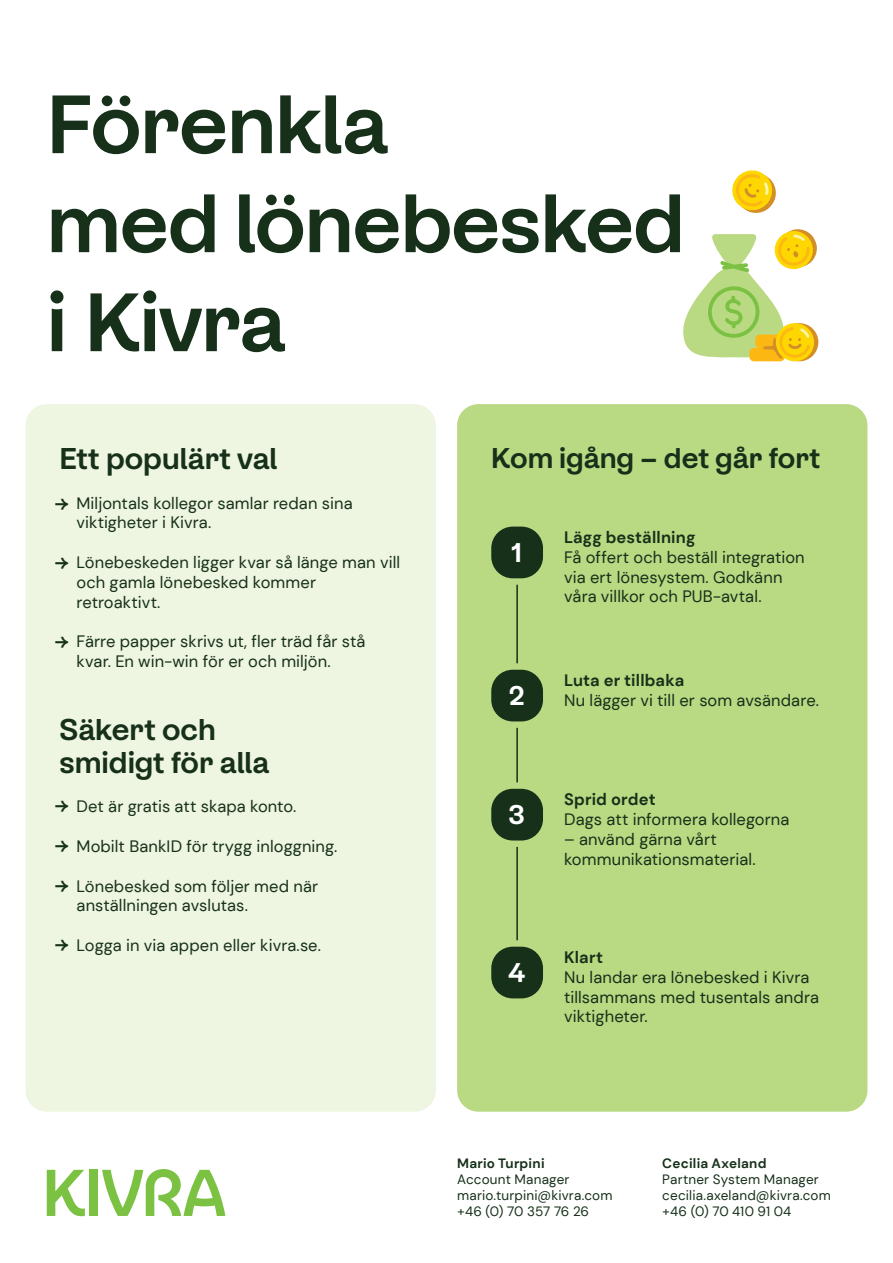
<style>
.page{position:relative;width:893px;height:1263px;background:#fff}
.page>*{position:absolute;margin:0;border:0;box-sizing:border-box;transform-origin:0 0}
.t1{font:700 82.5px/99px "Kivra Sans";letter-spacing:-.01em;color:#163019}
.t2{font:700 30px/33px "Kivra Sans";letter-spacing:-.005em;color:#163019}
.t3{font:700 28.5px "Kivra Sans";letter-spacing:-.005em;color:#163019}
.t4{font:700 27px "Kivra Sans";color:#fff}
.t5{font:16.5px/19.8px "DM Sans";letter-spacing:.005em;color:#163019}
.t6{font:700 16.5px "DM Sans";letter-spacing:.01em;color:#163019}
.t7{font:13.5px/16.2px "DM Sans";letter-spacing:.015em;color:#163019}
.t8{font:700 13.5px "DM Sans";letter-spacing:.02em;color:#163019}
.s1{font-family:"Kivra Sans";font-weight:700;font-size:18px}
</style>
<div class="page">
<svg style="left:47px;top:1170px;width:38px;height:46px"></svg>
<div style="left:89px;top:1170px;width:9px;height:46px;background:#7bc142"></div>
<svg style="left:102px;top:1169px;width:123px;height:47px"></svg>
<div style="left:26px;top:404px;width:410px;height:708px;background:#eef5e1;border-radius:21px"></div>
<div style="left:457px;top:404px;width:410px;height:708px;background:#bad983;border-radius:21px"></div>
<div style="left:491px;top:947px;width:52px;height:51px;background:#163019;border-radius:22px"></div>
<div style="left:491px;top:789px;width:52px;height:51px;background:#163019;border-radius:22px"></div>
<div style="left:491px;top:670px;width:52px;height:51px;background:#163019;border-radius:22px"></div>
<div style="left:491px;top:527px;width:52px;height:51px;background:#163019;border-radius:22px"></div>
<hr style="left:516px;top:585px;width:2px;height:78px;background:#152f19">
<hr style="left:516px;top:728px;width:2px;height:54px;background:#152f19">
<hr style="left:516px;top:847px;width:2px;height:93px;background:#152f19">
<svg style="left:732px;top:170px;width:44px;height:43px"></svg>
<svg style="left:683px;top:229px;width:136px;height:132px"></svg>
<h1 class="t1" style="left:47px;top:74px;width:640px">Förenkla<br>med lönebesked i Kivra</h1>
<h2 class="t2" style="left:60px;top:442px;width:220px">Ett populärt val</h2>
<p class="t5" style="left:77px;top:493px;width:278px;text-indent:-22px"><span class="s1">→</span> Miljontals kollegor samlar redan sina viktigheter i Kivra.</p>
<p class="t5" style="left:77px;top:552px;width:325px;text-indent:-22px"><span class="s1">→</span> Lönebeskeden ligger kvar så länge man vill och gamla lönebesked kommer retroaktivt.</p>
<p class="t5" style="left:77px;top:631px;width:290px;text-indent:-22px"><span class="s1">→</span> Färre papper skrivs ut, fler träd får stå kvar. En win-win för er och miljön.</p>
<h2 class="t2" style="left:60px;top:712px;width:212px">Säkert och smidigt för alla</h2>
<p class="t5" style="left:55px;top:796px;width:243px"><span class="s1">→</span> Det är gratis att skapa konto.</p>
<p class="t5" style="left:55px;top:836px;width:284px"><span class="s1">→</span> Mobilt BankID för trygg inloggning.</p>
<p class="t5" style="left:77px;top:876px;width:243px;text-indent:-22px"><span class="s1">→</span> Lönebesked som följer med när anställningen avslutas.</p>
<p class="t5" style="left:55px;top:935px;width:268px"><span class="s1">→</span> Logga in via appen eller kivra.se.</p>
<h3 class="t3" style="left:491px;top:440px;width:331px">Kom igång – det går fort</h3>
<h3 class="t4" style="left:512px;top:536px;width:12px">1</h3>
<h3 class="t4" style="left:509px;top:679px;width:17px">2</h3>
<h3 class="t4" style="left:509px;top:798px;width:18px">3</h3>
<h3 class="t4" style="left:508px;top:956px;width:18px">4</h3>
<p class="t6" style="left:564px;top:527px;width:133px">Lägg beställning</p>
<p class="t5" style="left:564px;top:547px;width:242px">Få offert och beställ integration via ert lönesystem. Godkänn våra villkor och PUB-avtal.</p>
<p class="t6" style="left:564px;top:670px;width:122px">Luta er tillbaka</p>
<p class="t5" style="left:564px;top:690px;width:256px">Nu lägger vi till er som avsändare.</p>
<p class="t6" style="left:564px;top:789px;width:93px">Sprid ordet</p>
<p class="t5" style="left:564px;top:809px;width:227px">Dags att informera kollegorna</p>
<p class="t5" style="left:564px;top:829px;width:193px">– använd gärna vårt kommunikationsmaterial.</p>
<p class="t6" style="left:564px;top:947px;width:40px">Klart</p>
<p class="t5" style="left:564px;top:967px;width:256px">Nu landar era lönebesked i Kivra tillsammans med tusentals andra viktigheter.</p>
<p class="t8" style="left:457px;top:1154px;width:89px">Mario Turpini</p>
<p class="t7" style="left:457px;top:1171px;width:157px">Account Manager mario.turpini@kivra.com +46 (0) 70 357 76 26</p>
<p class="t8" style="left:662px;top:1154px;width:106px">Cecilia Axeland</p>
<p class="t7" style="left:662px;top:1171px;width:170px">Partner System Manager cecilia.axeland@kivra.com +46 (0) 70 410 91 04</p>
</div>
